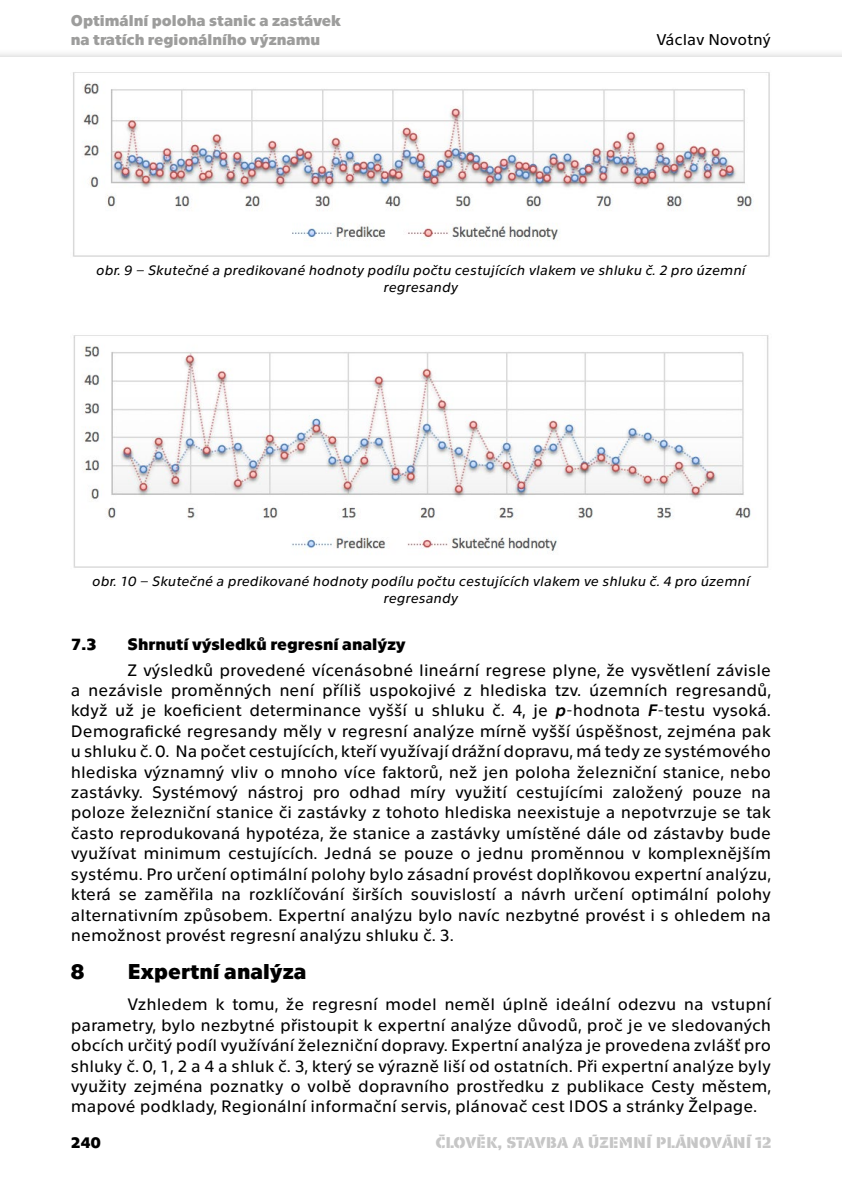
<style>
.page{position:relative;width:842px;height:1191px;background:#fff}
.page>*{position:absolute;margin:0;border:0;box-sizing:border-box;transform-origin:0 0}
.t1{font:700 22px "Technika";color:#000}
.t2{font:17px/20.4px "Technika";color:#000;text-align:justify}
.t3{font:700 17px "Technika";color:#000}
.t4{font:700 16px/19.2px "Technika";color:#9d9d9c}
.t5{font:700 16px "Technika Stencil";color:#c6c6c6}
.t6{font:16px "Technika";letter-spacing:-.005em;color:#000}
.t7{font:700 16px "Technika";color:#000}
.t8{font:italic 14px/16.8px "Technika";color:#000;text-align:center}
.s1{font-style:italic}
</style>
<div class="page">
<img style="left:73px;top:72px;width:697px;height:185px">
<img style="left:73px;top:335px;width:696px;height:233px">
<p class="t4" style="left:71px;top:10px;width:272px">Optimální poloha stanic a zastávek na tratích regionálního významu</p>
<p class="t6" style="left:656px;top:29px;width:116px">Václav Novotný</p>
<p class="t8" style="left:96px;top:261px;width:651px">obr. 9 – Skutečné a predikované hodnoty podílu počtu cestujících vlakem ve shluku č. 2 pro územní regresandy</p>
<p class="t8" style="left:92px;top:572px;width:659px">obr. 10 – Skutečné a predikované hodnoty podílu počtu cestujících vlakem ve shluku č. 4 pro územní regresandy</p>
<p class="t3" style="left:71px;top:631px;width:27px">7.3</p>
<p class="t3" style="left:128px;top:631px;width:280px">Shrnutí výsledků regresní analýzy</p>
<p class="t2" style="left:71px;top:658px;width:702px;text-indent:57px">Z výsledků provedené vícenásobné lineární regrese plyne, že vysvětlení závisle a nezávisle proměnných není příliš uspokojivé z hlediska tzv. územních regresandů, když už je koeficient determinance vyšší u shluku č. 4, je <span class="s1">p</span>-hodnota <span class="s1">F</span>-testu vysoká.<br>Demografické regresandy měly v regresní analýze mírně vyšší úspěšnost, zejména pak u shluku č. 0. Na počet cestujících, kteří využívají drážní dopravu, má tedy ze systémového hlediska významný vliv o mnoho více faktorů, než jen poloha železniční stanice, nebo zastávky. Systémový nástroj pro odhad míry využití cestujícími založený pouze na poloze železniční stanice či zastávky z tohoto hlediska neexistuje a nepotvrzuje se tak často reprodukovaná hypotéza, že stanice a zastávky umístěné dále od zástavby bude využívat minimum cestujících. Jedná se pouze o jednu proměnnou v komplexnějším systému. Pro určení optimální polohy bylo zásadní provést doplňkovou expertní analýzu, která se zaměřila na rozklíčování širších souvislostí a návrh určení optimální polohy alternativním způsobem. Expertní analýzu bylo navíc nezbytné provést i s ohledem na nemožnost provést regresní analýzu shluku č. 3.</p>
<p class="t1" style="left:71px;top:955px;width:15px">8</p>
<p class="t1" style="left:128px;top:955px;width:180px">Expertní analýza</p>
<p class="t2" style="left:71px;top:993px;width:702px;text-indent:57px">Vzhledem k tomu, že regresní model neměl úplně ideální odezvu na vstupní parametry, bylo nezbytné přistoupit k expertní analýze důvodů, proč je ve sledovaných obcích určitý podíl využívání železniční dopravy. Expertní analýza je provedena zvlášť pro shluky č. 0, 1, 2 a 4 a shluk č. 3, který se výrazně liší od ostatních. Při expertní analýze byly využity zejména poznatky o volbě dopravního prostředku z publikace Cesty městem, mapové podklady, Regionální informační servis, plánovač cest IDOS a stránky Želpage.</p>
<p class="t7" style="left:71px;top:1131px;width:31px">240</p>
<p class="t5" style="left:435px;top:1134px;width:337px">ČLOVĚK, STAVBA A ÚZEMNÍ PLÁNOVÁNÍ 12</p>
</div>
